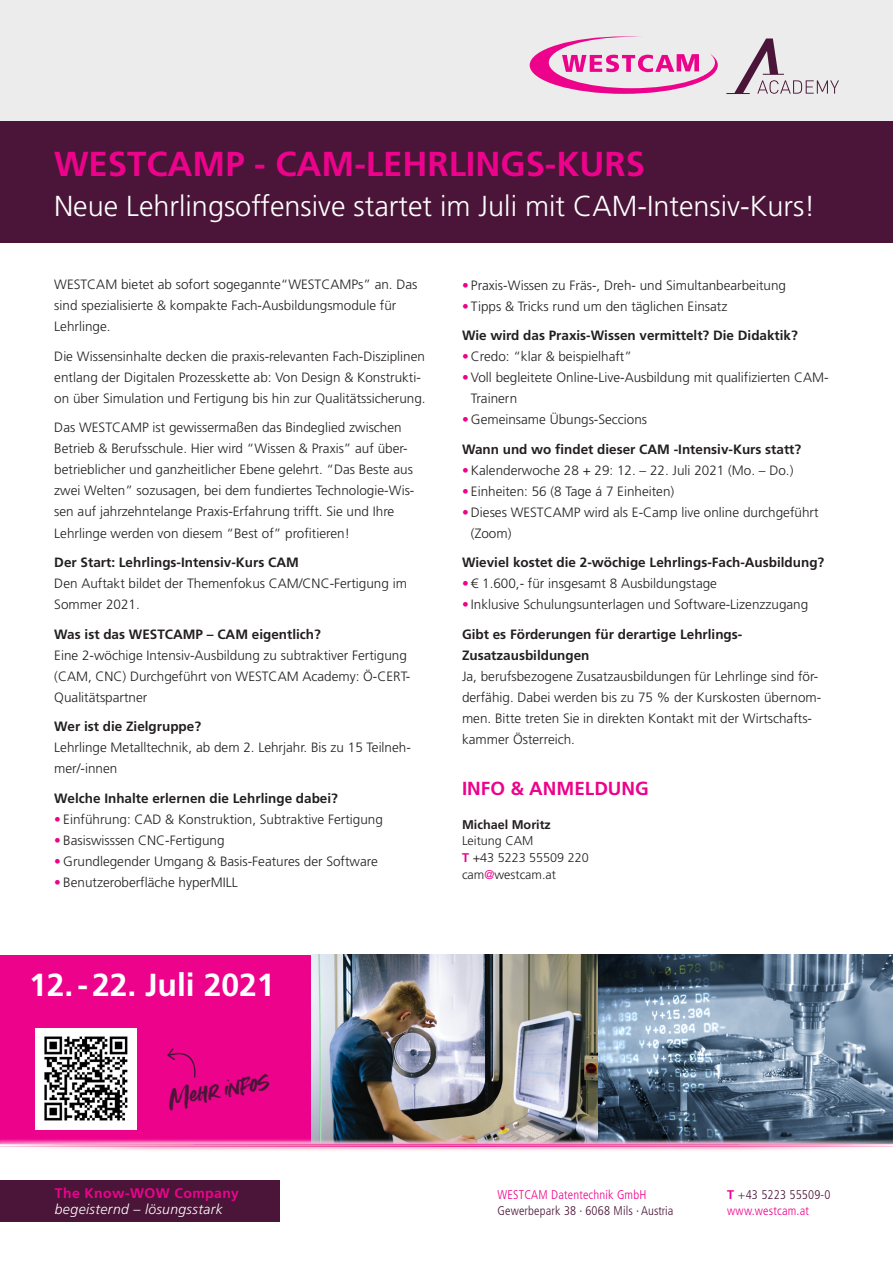
<style>
.page{position:relative;width:893px;height:1263px;background:#fff}
.page>*{position:absolute;margin:0;border:0;box-sizing:border-box;transform-origin:0 0}
.t1{font:36.75px "Summer Loving Solid";color:#4a1538}
.t2{font:700 34.65px "Frutiger LT Std";color:#ed028c}
.t3{font:700 31.95px "Frutiger LT Std";color:#fff}
.t4{font:300 28.8px "Frutiger LT Std";color:#fff}
.t5{font:700 18.9px "Frutiger LT Std";color:#ed028c}
.t6{font:italic 300 13.95px "Frutiger";letter-spacing:.025em;color:#fff}
.t7{font:700 13.95px "Frutiger LT Std";letter-spacing:.035em;color:#ed028c}
.t8{font:300 13.5px/21px "Frutiger LT Std";color:#231f20}
.t9{font:700 13.5px/29.5px "Frutiger LT Std";color:#231f20}
.t10{font:300 condensed 12.6px/15.3px "Frutiger LT Std";letter-spacing:.015em;color:#4a1538}
.t11{font:300 12.6px/16.8px "Frutiger LT Std";color:#231f20}
.t12{font:300 condensed 12.6px "Frutiger LT Std";letter-spacing:.015em;color:#ed028c}
.t13{font:700 12.6px "Frutiger LT Std";color:#231f20}
.s1{color:#ed028c}
.s2{font-weight:300;color:#ed028c}
.s3{font-weight:300}
.s4{font-weight:700}
.s5{font-weight:700;color:#ed028c}
.s6{font-weight:700;font-stretch:normal;color:#ed028c}
</style>
<div class="page">
<div style="left:0;top:955px;width:311px;height:189px;background:#ed028c"></div>
<img style="left:311px;top:955px;width:288px;height:178px">
<svg style="left:599px;top:955px;width:294px;height:178px;background:#667c92"></svg>
<div style="left:35px;top:1028px;width:102px;height:101px;background:#fff"></div>
<img style="left:44px;top:1036px;width:84px;height:85px">
<svg style="left:167px;top:1048px;width:29px;height:30px"></svg>
<img style="left:0;top:1133px;width:893px;height:18px">
<svg style="left:0;top:1144px;width:893px;height:2px;background:#f288ba"></svg>
<div style="left:0;top:1181px;width:280px;height:41px;background:#4a1538"></div>
<div style="left:0;top:0;width:893px;height:121px;background:#ebeceb"></div>
<div style="left:0;top:121px;width:893px;height:121px;background:#4a1538"></div>
<svg style="left:726px;top:38px;width:113px;height:56px"></svg>
<svg style="left:530px;top:36px;width:188px;height:58px"></svg>
<h2 class="t2" style="left:54px;top:144px;width:592px">WESTCAMP - CAM-LEHRLINGS-KURS</h2>
<h3 class="t4" style="left:54px;top:190px;width:763px">Neue Lehrlingsoffensive startet im Juli mit CAM-Intensiv-Kurs!</h3>
<p class="t8" style="left:54px;top:274px;width:365px">WESTCAM bietet ab sofort sogegannte“WESTCAMPs” an. Das sind spezialisierte &amp; kompakte Fach-Ausbildungsmodule für<br>Lehrlinge.</p>
<p class="t8" style="left:54px;top:346px;width:373px">Die Wissensinhalte decken die praxis-relevanten Fach-Disziplinen entlang der Digitalen Prozesskette ab: Von Design &amp; Konstrukti&shy;on über Simulation und Fertigung bis hin zur Qualitätssicherung.</p>
<p class="t8" style="left:54px;top:417px;width:362px">Das WESTCAMP ist gewissermaßen das Bindeglied zwischen Betrieb &amp; Berufsschule. Hier wird “Wissen &amp; Praxis” auf über&shy;betrieblicher und ganzheitlicher Ebene gelehrt. “Das Beste aus zwei Welten” sozusagen, bei dem fundiertes Technologie-Wis&shy;sen auf jahrzehntelange Praxis-Erfahrung trifft. Sie und Ihre Lehrlinge werden von diesem “Best of” profitieren!</p>
<p class="t9" style="left:54px;top:548px;width:246px">Der Start: Lehrlings-Intensiv-Kurs CAM</p>
<p class="t8" style="left:54px;top:573px;width:354px">Den Auftakt bildet der Themenfokus CAM/CNC-Fertigung im<br>Sommer 2021.</p>
<p class="t9" style="left:54px;top:619px;width:268px">Was ist das WESTCAMP – CAM eigentlich?</p>
<p class="t8" style="left:54px;top:644px;width:357px">Eine 2-wöchige Intensiv-Ausbildung zu subtraktiver Fertigung (CAM, CNC) Durchgeführt von WESTCAM Academy: Ö-CERT-<br>Qualitätspartner</p>
<p class="t9" style="left:54px;top:712px;width:148px">Wer ist die Zielgruppe?</p>
<p class="t8" style="left:54px;top:737px;width:358px">Lehrlinge Metalltechnik, ab dem 2. Lehrjahr. Bis zu 15 Teilneh&shy;mer/-innen</p>
<p class="t9" style="left:54px;top:783px;width:285px">Welche Inhalte erlernen die Lehrlinge dabei?</p>
<p class="t8" style="left:54px;top:809px;width:330px"><span class="s1">•</span> Einführung: CAD &amp; Konstruktion, Subtraktive Fertigung</p>
<p class="t8" style="left:54px;top:830px;width:172px"><span class="s1">•</span> Basiswisssen CNC-Fertigung</p>
<p class="t8" style="left:54px;top:851px;width:325px"><span class="s1">•</span> Grundlegender Umgang &amp; Basis-Features der Software</p>
<p class="t8" style="left:54px;top:872px;width:185px"><span class="s1">•</span> Benutzeroberfläche hyperMILL</p>
<h3 class="t3" style="left:29px;top:966px;width:247px">12.-22. Juli 2021</h3>
<h1 class="t1" style="left:164px;top:1077px;width:103px;rotate:-11deg">Mehr infos</h1>
<p class="t7" style="left:55px;top:1185px;width:186px">The Know-WOW Company</p>
<p class="t6" style="left:55px;top:1202px;width:170px">begeisternd – lösungsstark</p>
<p class="t8" style="left:462px;top:275px;width:326px"><span class="s1">•</span> Praxis-Wissen zu Fräs-, Dreh- und Simultanbearbeitung</p>
<p class="t9" style="left:462px;top:291px;width:337px"><span class="s2">•</span> <span class="s3">Tipps &amp; Tricks rund um den täglichen Einsatz<br></span>Wie wird das Praxis-Wissen vermittelt? Die Didaktik?</p>
<p class="t8" style="left:462px;top:346px;width:171px"><span class="s1">•</span> Credo: “klar &amp; beispielhaft”</p>
<p class="t8" style="left:471px;top:367px;width:359px;text-indent:-9px"><span class="s1">•</span> Voll begleitete Online-Live-Ausbildung mit qualifizierten CAM-<br>Trainern</p>
<p class="t9" style="left:462px;top:405px;width:341px"><span class="s2">•</span> <span class="s3">Gemeinsame Übungs-Seccions<br></span>Wann und wo findet dieser CAM -Intensiv-Kurs statt?</p>
<p class="t8" style="left:462px;top:460px;width:333px"><span class="s1">•</span> Kalenderwoche 28 + 29: 12. – 22. Juli 2021 (Mo. – Do.)</p>
<p class="t8" style="left:462px;top:481px;width:214px"><span class="s1">•</span> Einheiten: 56 (8 Tage á 7 Einheiten)</p>
<p class="t8" style="left:471px;top:502px;width:349px;text-indent:-9px"><span class="s1">•</span> Dieses WESTCAMP wird als E-Camp live online durchgeführt (Zoom)</p>
<p class="t9" style="left:462px;top:548px;width:364px">Wieviel kostet die 2-wöchige Lehrlings-Fach-Ausbildung?</p>
<p class="t8" style="left:462px;top:573px;width:257px"><span class="s1">•</span> € 1.600,- für insgesamt 8 Ausbildungstage</p>
<p class="t8" style="left:462px;top:590px;width:348px;line-height:29.5px"><span class="s1">•</span> Inklusive Schulungsunterlagen und Software-Lizenzzugang<br><span class="s4">Gibt es Förderungen für derartige Lehrlings-</span></p>
<p class="t9" style="left:462px;top:640px;width:129px">Zusatzausbildungen</p>
<p class="t8" style="left:462px;top:666px;width:361px">Ja, berufsbezogene Zusatzausbildungen für Lehrlinge sind för&shy;derfähig. Dabei werden bis zu 75 % der Kurskosten übernom&shy;men. Bitte treten Sie in direkten Kontakt mit der Wirtschafts&shy;kammer Österreich.</p>
<h3 class="t5" style="left:462px;top:777px;width:188px">INFO &amp; ANMELDUNG</h3>
<p class="t13" style="left:462px;top:817px;width:90px">Michael Moritz</p>
<p class="t11" style="left:462px;top:833px;width:128px">Leitung CAM<br><span class="s5">T</span> +43 5223 55509 220 cam<span class="s1">@</span>westcam.at</p>
<p class="t12" style="left:497px;top:1188px;width:150px">WESTCAM Datentechnik GmbH</p>
<p class="t10" style="left:497px;top:1203px;width:177px">Gewerbepark 38 · 6068 Mils · Austria</p>
<p class="t10" style="left:727px;top:1187px;width:105px"><span class="s6">T</span> +43 5223 55509-0 <span class="s1">www.westcam.at</span></p>
</div>
